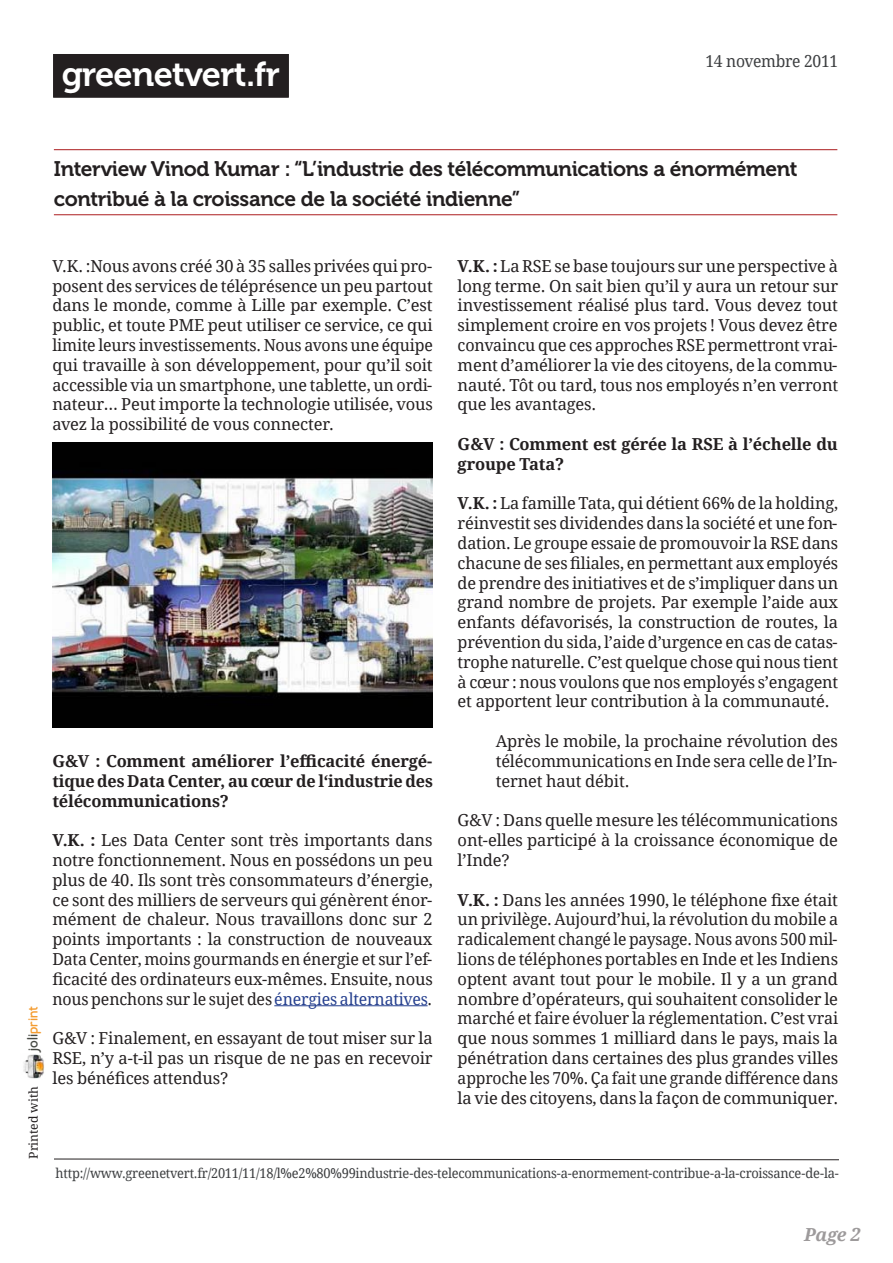
<style>
.page{position:relative;width:893px;height:1263px;background:#fff}
.page>*{position:absolute;margin:0;border:0;box-sizing:border-box;transform-origin:0 0}
.t1{font:34.5px "Museo 700";letter-spacing:-.02em;color:#fff}
.t2{font:21px/30px "Museo 700";letter-spacing:-.02em;color:#231f20}
.t3{font:italic 700 18px "Droid Serif";color:#9d9a9b}
.t4{font:16.5px/19.8px "Droid Serif";letter-spacing:-.01em;color:#231f20;text-align:justify}
.t5{font:700 16.5px/19.8px "Droid Serif";letter-spacing:-.01em;color:#231f20;text-align:justify}
.t6{font:16.5px "Droid Serif";letter-spacing:-.02em;color:#3c3e40;scale:.95 1}
.t7{font:700 13.65px "Candela";color:#f49c30}
.t8{font:13.5px "Droid Serif";letter-spacing:-.02em;color:#3c3e40;scale:.95 1}
.t9{font:12.15px "Droid Serif";color:#231f20}
.s1{color:#464943}
.s2{font-weight:700}
.s3{color:#253f8e}
</style>
<div class="page">
<img style="left:23px;top:1054px;width:21px;height:25px">
<div style="left:53px;top:54px;width:236px;height:44px;background:#514d4e"></div>
<div style="left:53px;top:54px;width:236px;height:43px;background:#231f20"></div>
<hr style="left:54px;top:149px;width:783px;height:1px;background:#b0272a">
<hr style="left:54px;top:214px;width:783px;height:1px;background:#b0272a">
<hr style="left:274px;top:1005px;width:154px;height:1px;background:#253f8e">
<img style="left:52px;top:442px;width:380px;height:285px">
<svg style="left:54px;top:1158px;width:785px;height:2px"></svg>
<h1 class="t1" style="left:62px;top:55px;width:220px">greenetvert.fr</h1>
<p class="t6" style="left:705px;top:51px;width:141px">14 novembre 2011</p>
<p class="t2" style="left:54px;top:154px;width:745px">Interview Vinod Kumar : “L’industrie des télécommunications a énormément contribué à la croissance de la société indienne”</p>
<p class="t7" style="left:24px;top:1051px;width:46px;rotate:-90deg"><span class="s1">joli</span>print</p>
<p class="t9" style="left:26px;top:1159px;width:74px;rotate:-90deg">Printed with</p>
<p class="t4" style="left:52px;top:256px;width:382px">V.K. :Nous avons créé 30 à 35 salles privées qui pro&shy;posent des services de téléprésence un peu partout dans le monde, comme à Lille par exemple. C’est public, et toute PME peut utiliser ce service, ce qui limite leurs investissements. Nous avons une équipe qui travaille à son développement, pour qu’il soit accessible via un smartphone, une tablette, un ordi&shy;nateur… Peut importe la technologie utilisée, vous avez la possibilité de vous connecter.</p>
<p class="t5" style="left:52px;top:751px;width:382px">G&amp;V : '())"+&amp;#%)31,(6"6# 15"D-%-,&amp;3#3+"623- tique des Data Center, au cœur de l‘industrie des télécommunications?</p>
<p class="t4" style="left:52px;top:830px;width:386px;text-align:left"><span class="s2">V.K. :</span> Les Data Center sont très importants dans notre fonctionnement. Nous en possédons un peu plus de 40. Ils sont très consommateurs d’énergie, ce sont des milliers de serveurs qui génèrent énor&shy;mément de chaleur. Nous travaillons donc sur 2 points importants : la construction de nouveaux Data Center, moins gourmands en énergie et sur l’ef-/.&amp;.,+6%-*$%"'-,!&amp;+*#'$%*#78090*$:%;!$#,+*2%!"#$% nous penchons sur le sujet des <span class="s3">énergies alternatives</span>.</p>
<p class="t4" style="left:52px;top:1028px;width:382px">G&amp;V : Finalement, en essayant de tout miser sur la RSE, n’y a-t-il pas un risque de ne pas en recevoir (*$%56!6/.*$%&amp;++*!-#$&lt;</p>
<p class="t4" style="left:458px;top:256px;width:382px"><span class="s2">V.K. :</span> La RSE se base toujours sur une perspective à long terme. On sait bien qu’il y aura un retour sur investissement réalisé plus tard. Vous devez tout simplement croire en vos projets ! Vous devez être convaincu que ces approches RSE permettront vrai&shy;ment d’améliorer la vie des citoyens, de la commu&shy;nauté. Tôt ou tard, tous nos employés n’en verront que les avantages.</p>
<p class="t5" style="left:458px;top:434px;width:386px">G&amp;V : '())"+&amp;#".&amp;#2363"#1%#HIC#F#153-?"11"#!*#<br>26(*="#$%&amp;%J</p>
<p class="t4" style="left:458px;top:494px;width:386px;text-align:left"><span class="s2">V.K. :</span> La famille Tata, qui détient 66% de la holding, réinvestit ses dividendes dans la société et une fon&shy;dation. Le groupe essaie de promouvoir la RSE dans .=&amp;.#!*%-*%$*$%/(,&amp;(*$2%*!%&gt;*'0*++&amp;!+%&amp;#7%*0&gt;("?6$% de prendre des initiatives et de s’impliquer dans un grand nombre de projets. Par exemple l’aide aux enfants défavorisés, la construction de routes, la prévention du sida, l’aide d’urgence en cas de catas&shy;trophe naturelle. C’est quelque chose qui nous tient à cœur : nous voulons que nos employés s’engagent et apportent leur contribution à la communauté.</p>
<p class="t4" style="left:496px;top:731px;width:344px">Après le mobile, la prochaine révolution des télécommunications en Inde sera celle de l’In&shy;ternet haut débit.</p>
<p class="t4" style="left:458px;top:811px;width:382px">G&amp;V : Dans quelle mesure les télécommunications ont-elles participé à la croissance économique de (@A!-*&lt;</p>
<p class="t4" style="left:458px;top:890px;width:386px;text-align:left"><span class="s2">V.K. :</span>%B&amp;!$%(*$%&amp;!!6*$%CDDE2%(*%+6(6&gt;="!*%/7*%6+&amp;,+% un privilège. Aujourd’hui, la révolution du mobile a radicalement changé le paysage. Nous avons 500 mil&shy;lions de téléphones portables en Inde et les Indiens optent avant tout pour le mobile. Il y a un grand nombre d’opérateurs, qui souhaitent consolider le marché et faire évoluer la réglementation. C’est vrai que nous sommes 1 milliard dans le pays, mais la pénétration dans certaines des plus grandes villes approche les 70%. Ça fait une grande différence dans la vie des citoyens, dans la façon de communiquer.</p>
<p class="t8" style="left:56px;top:1165px;width:826px">http://www.greenetvert.fr/2011/11/18/l%e2%80%99industrie-des-telecommunications-a-enormement-contribue-a-la-croissance-de-la-</p>
<p class="t3" style="left:804px;top:1224px;width:58px">Page 2</p>
</div>
